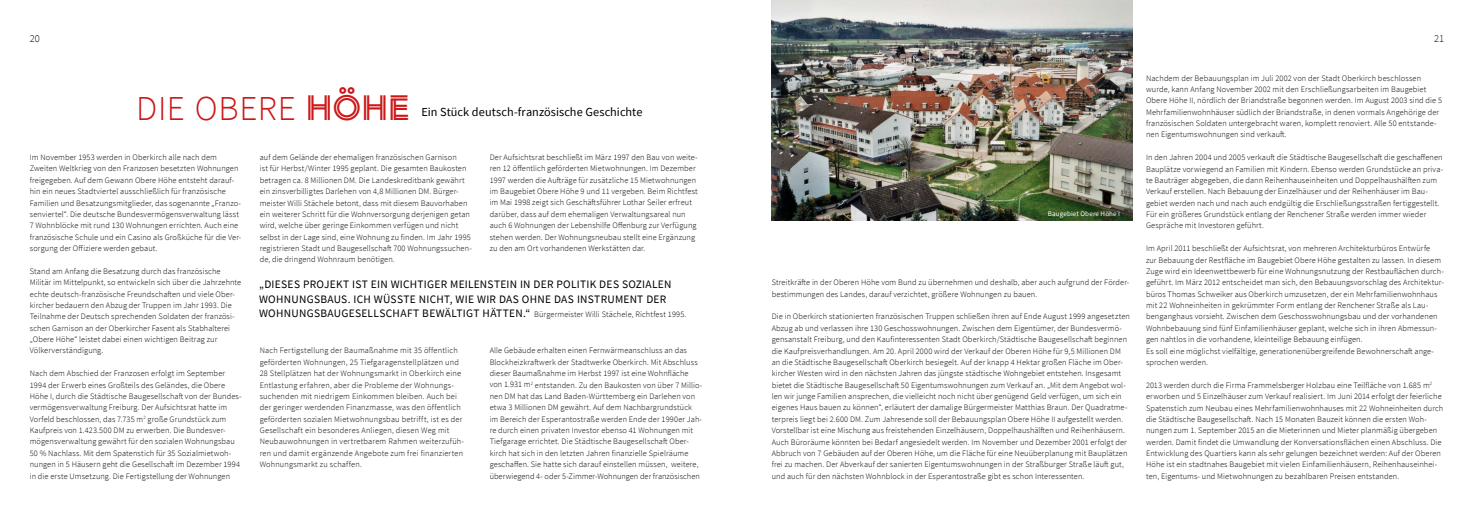
<style>
.page{position:relative;width:1474px;height:521px;background:#fff}
.page>*{position:absolute;margin:0;border:0;box-sizing:border-box;transform-origin:0 0}
.t1{font:300 35px "Source Sans Pro";letter-spacing:.025em;color:#cd1719}
.t2{font:12.25px "Source Sans Pro";color:#000}
.t3{font:11.38px/14.9px "Source Sans Pro";letter-spacing:.02em;color:#000}
.t4{font:300 10.5px "Source Sans Pro";color:#000}
.t5{font:300 8.31px/11.4px "Source Sans Pro";letter-spacing:.015em;color:#000}
.t6{font:7px "Source Sans Pro";letter-spacing:.025em;color:#fff}
.s1{font-family:"Arya Double";font-weight:400}
.s2{font-weight:400;font-size:11.38px}
</style>
<div class="page">
<img style="left:771px;top:0;width:361px;height:220px">
<p class="t4" style="left:30px;top:32px;width:12px">20</p>
<p class="t4" style="left:1433px;top:32px;width:12px">21</p>
<h1 class="t1" style="left:136px;top:87px;width:275px">DIE OBERE <span class="s1">HÖHE</span></h1>
<h2 class="t2" style="left:421px;top:104px;width:222px">Ein Stück deutsch-französische Geschichte</h2>
<p class="t5" style="left:30px;top:152px;width:213px">Im November 1953 werden in Oberkirch alle nach dem Zweiten Weltkrieg von den Franzosen besetzten Wohnungen freigegeben. Auf dem Gewann Obere Höhe entsteht darauf&shy;hin ein neues Stadtviertel ausschließlich für französische Familien und Besatzungsmitglieder, das sogenannte „Franzo&shy;senviertel“. Die deutsche Bundesvermögensverwaltung lässt 7 Wohnblöcke mit rund 130 Wohnungen errichten. Auch eine französische Schule und ein Casino als Großküche für die Ver&shy;sorgung der Offiziere werden gebaut.</p>
<p class="t5" style="left:30px;top:265px;width:213px">Stand am Anfang die Besatzung durch das französische Militär im Mittelpunkt, so entwickeln sich über die Jahrzehnte echte deutsch-französische Freundschaften und viele Ober&shy;kircher bedauern den Abzug der Truppen im Jahr 1993. Die Teilnahme der Deutsch sprechenden Soldaten der französi&shy;schen Garnison an der Oberkircher Fasent als Stabhalterei „Obere Höhe“ leistet dabei einen wichtigen Beitrag zur Völkerverständigung.</p>
<p class="t5" style="left:30px;top:368px;width:213px">Nach dem Abschied der Franzosen erfolgt im September 1994 der Erwerb eines Großteils des Geländes, die Obere Höhe I, durch die Städtische Baugesellschaft von der Bundes&shy;vermögensverwaltung Freiburg. Der Aufsichtsrat hatte im Vorfeld beschlossen, das 7.735 m<sup>2</sup> große Grundstück zum Kaufpreis von 1.423.500 DM zu erwerben. Die Bundesver&shy;mögensverwaltung gewährt für den sozialen Wohnungsbau 50 % Nachlass. Mit dem Spatenstich für 35 Sozialmietwoh&shy;nungen in 5 Häusern geht die Gesellschaft im Dezember 1994 in die erste Umsetzung. Die Fertigstellung der Wohnungen</p>
<p class="t5" style="left:260px;top:152px;width:214px">auf dem Gelände der ehemaligen französischen Garnison<br>ist für Herbst/Winter 1995 geplant. Die gesamten Baukosten betragen ca. 8 Millionen DM. Die Landeskreditbank gewährt ein zinsverbilligtes Darlehen von 4,8 Millionen DM. Bürger&shy;meister Willi Stächele betont, dass mit diesem Bauvorhaben ein weiterer Schritt für die Wohnversorgung derjenigen getan wird, welche über geringe Einkommen verfügen und nicht selbst in der Lage sind, eine Wohnung zu finden. Im Jahr 1995 registrieren Stadt und Baugesellschaft 700 Wohnungssuchen&shy;de, die dringend Wohnraum benötigen.</p>
<p class="t5" style="left:489px;top:151px;width:210px">Der Aufsichtsrat beschließt im März 1997 den Bau von weite&shy;ren 12 öffentlich geförderten Mietwohnungen. Im Dezember 1997 werden die Aufträge für zusätzliche 15 Mietwohnungen im Baugebiet Obere Höhe 9 und 11 vergeben. Beim Richtfest im Mai 1998 zeigt sich Geschäftsführer Lothar Seiler erfreut darüber, dass auf dem ehemaligen Verwaltungsareal nun auch 6 Wohnungen der Lebenshilfe Offenburg zur Verfügung stehen werden. Der Wohnungsneubau stellt eine Ergänzung zu den am Ort vorhandenen Werkstätten dar.</p>
<h3 class="t3" style="left:259px;top:276px;width:414px">„DIESES PROJEKT IST EIN WICHTIGER MEILENSTEIN IN DER POLITIK DES SOZIALEN<br>WOHNUNGSBAUS. ICH WÜSSTE NICHT, WIE WIR DAS OHNE DAS INSTRUMENT DER</h3>
<p class="t5" style="left:259px;top:309px;width:429px"><span class="s2">WOHNUNGSBAUGESELLSCHAFT BEWÄLTIGT HÄTTEN.“</span> Bürgermeister Willi Stächele, Richtfest 1995.</p>
<p class="t5" style="left:260px;top:345px;width:206px">Nach Fertigstellung der Baumaßnahme mit 35 öffentlich geförderten Wohnungen, 25 Tiefgaragenstellplätzen und 28 Stellplätzen hat der Wohnungsmarkt in Oberkirch eine Entlastung erfahren, aber die Probleme der Wohnungs&shy;suchenden mit niedrigem Einkommen bleiben. Auch bei der geringer werdenden Finanzmasse, was den öffentlich geförderten sozialen Mietwohnungsbau betrifft, ist es der Gesellschaft ein besonderes Anliegen, diesen Weg mit Neubauwohnungen in vertretbarem Rahmen weiterzufüh&shy;ren und damit ergänzende Angebote zum frei finanzierten Wohnungsmarkt zu schaffen.</p>
<p class="t5" style="left:489px;top:345px;width:214px">Alle Gebäude erhalten einen Fernwärmeanschluss an das Blockheizkraftwerk der Stadtwerke Oberkirch. Mit Abschluss dieser Baumaßnahme im Herbst 1997 ist eine Wohnfläche von 1.931 m<sup>2</sup> entstanden. Zu den Baukosten von über 7 Millio&shy;nen DM hat das Land Baden-Württemberg ein Darlehen von etwa 3 Millionen DM gewährt. Auf dem Nachbargrundstück im Bereich der Esperantostraße werden Ende der 1990er Jah&shy;re durch einen privaten Investor ebenso 41 Wohnungen mit Tiefgarage errichtet. Die Städtische Baugesellschaft Ober&shy;kirch hat sich in den letzten Jahren finanzielle Spielräume geschaffen. Sie hatte sich darauf einstellen müssen, weitere, überwiegend 4- oder 5-Zimmer-Wohnungen der französischen</p>
<p class="t6" style="left:1047px;top:209px;width:74px">Baugebiet Obere Höhe I</p>
<p class="t5" style="left:771px;top:277px;width:359px">Streitkräfte in der Oberen Höhe vom Bund zu übernehmen und deshalb, aber auch aufgrund der Förder&shy;bestimmungen des Landes, darauf verzichtet, größere Wohnungen zu bauen.</p>
<p class="t5" style="left:771px;top:311px;width:360px">Die in Oberkirch stationierten französischen Truppen schließen ihren auf Ende August 1999 angesetzten Abzug ab und verlassen ihre 130 Geschosswohnungen. Zwischen dem Eigentümer, der Bundesvermö&shy;gensanstalt Freiburg, und den Kaufinteressenten Stadt Oberkirch/Städtische Baugesellschaft beginnen die Kaufpreisverhandlungen. Am 20. April 2000 wird der Verkauf der Oberen Höhe für 9,5 Millionen DM an die Städtische Baugesellschaft Oberkirch besiegelt. Auf der knapp 4 Hektar großen Fläche im Ober&shy;kircher Westen wird in den nächsten Jahren das jüngste städtische Wohngebiet entstehen. Insgesamt bietet die Städtische Baugesellschaft 50 Eigentumswohnungen zum Verkauf an. „Mit dem Angebot wol&shy;len wir junge Familien ansprechen, die vielleicht noch nicht über genügend Geld verfügen, um sich ein eigenes Haus bauen zu können“, erläutert der damalige Bürgermeister Matthias Braun. Der Quadratme&shy;terpreis liegt bei 2.600 DM. Zum Jahresende soll der Bebauungsplan Obere Höhe II aufgestellt werden.<br>Vorstellbar ist eine Mischung aus freistehenden Einzelhäusern, Doppelhaushälften und Reihenhäusern.<br>Auch Büroräume könnten bei Bedarf angesiedelt werden. Im November und Dezember 2001 erfolgt der Abbruch von 7 Gebäuden auf der Oberen Höhe, um die Fläche für eine Neuüberplanung mit Bauplätzen frei zu machen. Der Abverkauf der sanierten Eigentumswohnungen in der Straßburger Straße läuft gut, und auch für den nächsten Wohnblock in der Esperantostraße gibt es schon Interessenten.</p>
<p class="t5" style="left:1146px;top:72px;width:297px">Nachdem der Bebauungsplan im Juli 2002 von der Stadt Oberkirch beschlossen wurde, kann Anfang November 2002 mit den Erschließungsarbeiten im Baugebiet Obere Höhe II, nördlich der Briandstraße begonnen werden. Im August 2003 sind die 5<br>Mehrfamilienwohnhäuser südlich der Briandstraße, in denen vormals Angehörige der französischen Soldaten untergebracht waren, komplett renoviert. Alle 50 entstande&shy;nen Eigentumswohnungen sind verkauft.</p>
<p class="t5" style="left:1146px;top:152px;width:299px">In den Jahren 2004 und 2005 verkauft die Städtische Baugesellschaft die geschaffenen Bauplätze vorwiegend an Familien mit Kindern. Ebenso werden Grundstücke an priva&shy;te Bauträger abgegeben, die dann Reihenhauseinheiten und Doppelhaushälften zum Verkauf erstellen. Nach Bebauung der Einzelhäuser und der Reihenhäuser im Bau&shy;gebiet werden nach und nach auch endgültig die Erschließungsstraßen fertiggestellt.<br>Für ein größeres Grundstück entlang der Renchener Straße werden immer wieder Gespräche mit Investoren geführt.</p>
<p class="t5" style="left:1146px;top:243px;width:299px">Im April 2011 beschließt der Aufsichtsrat, von mehreren Architekturbüros Entwürfe<br>zur Bebauung der Restfläche im Baugebiet Obere Höhe gestalten zu lassen. In diesem Zuge wird ein Ideenwettbewerb für eine Wohnungsnutzung der Restbauflächen durch&shy;geführt. Im März 2012 entscheidet man sich, den Bebauungsvorschlag des Architektur&shy;büros Thomas Schweiker aus Oberkirch umzusetzen, der ein Mehrfamilienwohnhaus mit 22 Wohneinheiten in gekrümmter Form entlang der Renchener Straße als Lau&shy;benganghaus vorsieht. Zwischen dem Geschosswohnungsbau und der vorhandenen Wohnbebauung sind fünf Einfamilienhäuser geplant, welche sich in ihren Abmessun&shy;gen nahtlos in die vorhandene, kleinteilige Bebauung einfügen.<br>Es soll eine möglichst vielfältige, generationenübergreifende Bewohnerschaft ange&shy;sprochen werden.</p>
<p class="t5" style="left:1146px;top:379px;width:299px">2013 werden durch die Firma Frammelsberger Holzbau eine Teilfläche von 1.685 m<sup>2 </sup>erworben und 5 Einzelhäuser zum Verkauf realisiert. Im Juni 2014 erfolgt der feierliche Spatenstich zum Neubau eines Mehrfamilienwohnhauses mit 22 Wohneinheiten durch die Städtische Baugesellschaft. Nach 15 Monaten Bauzeit können die ersten Woh&shy;nungen zum 1. September 2015 an die Mieterinnen und Mieter planmäßig übergeben werden. Damit findet die Umwandlung der Konversationsflächen einen Abschluss. Die Entwicklung des Quartiers kann als sehr gelungen bezeichnet werden: Auf der Oberen Höhe ist ein stadtnahes Baugebiet mit vielen Einfamilienhäusern, Reihenhauseinhei&shy;ten, Eigentums- und Mietwohnungen zu bezahlbaren Preisen entstanden.</p>
</div>
